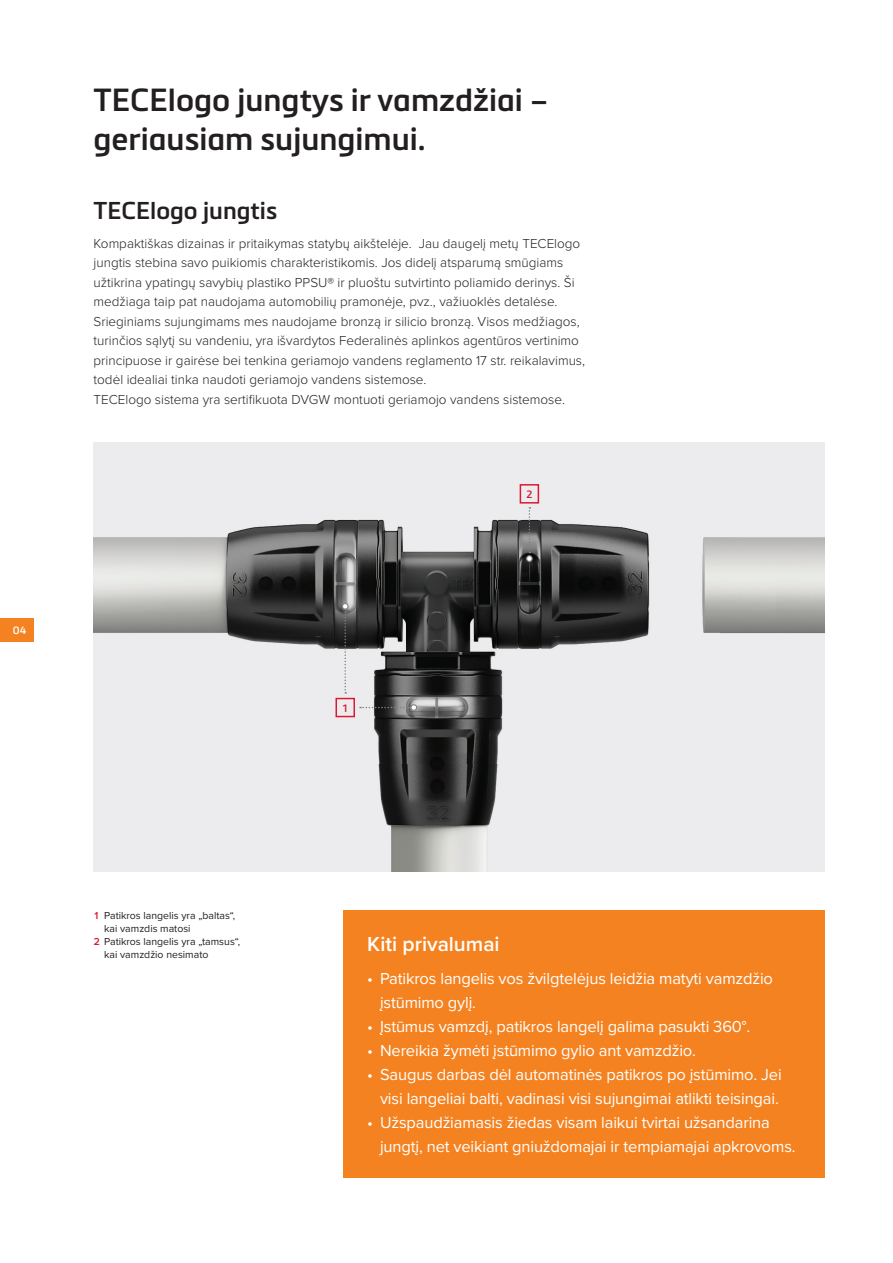
<style>
.page{position:relative;width:893px;height:1263px;background:#fff}
.page>*{position:absolute;margin:0;border:0;box-sizing:border-box;transform-origin:0 0}
.t1{font:600 31.5px/39px "Metronic Pro";color:#231f20}
.t2{font:600 24px "Metronic Pro";color:#231f20}
.t3{font:600 21px "Proxima Nova";color:#fff}
.t4{font:16.5px/24px "Proxima Nova";letter-spacing:-.01em;color:#fff}
.t5{font:300 13.5px/19.5px "Proxima Nova";color:#231f20}
.t6{font:10.5px "Proxima Nova";color:#231f20}
.t7{font:600 10.5px "Metronic Pro";color:#dc1a32}
.t8{font:600 10.5px "Metronic Pro";color:#fff}
.s1{font-weight:600;color:#dc1a32}
</style>
<div class="page">
<div style="left:344px;top:911px;width:481px;height:267px;background:#f58220"></div>
<img style="left:94px;top:443px;width:731px;height:429px">
<div style="left:335px;top:698px;width:20px;height:19px;border:2px solid #dc1a32"></div>
<div style="left:520px;top:484px;width:19px;height:20px;border:2px solid #dc1a32"></div>
<svg style="left:342px;top:603px;width:6px;height:90px"></svg>
<div style="left:342px;top:603px;width:7px;height:7px;border:1px solid #808285;border-radius:50%"></div>
<svg style="left:527px;top:507px;width:5px;height:53px"></svg>
<div style="left:526px;top:555px;width:7px;height:7px;border:1px solid #808285;border-radius:50%"></div>
<svg style="left:360px;top:705px;width:57px;height:5px"></svg>
<div style="left:410px;top:704px;width:7px;height:7px;border:1px solid #808285;border-radius:50%"></div>
<div style="left:0;top:618px;width:34px;height:24px;background:#f58220"></div>
<p class="t8" style="left:13px;top:624px;width:15px">04</p>
<h1 class="t1" style="left:94px;top:80px;width:456px">TECElogo jungtys ir vamzdžiai – geriausiam sujungimui.</h1>
<h2 class="t2" style="left:94px;top:195px;width:185px">TECElogo jungtis</h2>
<p class="t5" style="left:94px;top:233px;width:493px">Kompaktiškas dizainas ir pritaikymas statybų aikštelėje. Jau daugelį metų TECElogo jungtis stebina savo puikiomis charakteristikomis. Jos didelį atsparumą smūgiams užtikrina ypatingų savybių plastiko PPSU® ir pluoštu sutvirtinto poliamido derinys. Ši medžiaga taip pat naudojama automobilių pramonėje, pvz., važiuoklės detalėse.<br>Srieginiams sujungimams mes naudojame bronzą ir silicio bronzą. Visos medžiagos, turinčios sąlytį su vandeniu, yra išvardytos Federalinės aplinkos agentūros vertinimo principuose ir gairėse bei tenkina geriamojo vandens reglamento 17 str. reikalavimus, todėl idealiai tinka naudoti geriamojo vandens sistemose.<br>TECElogo sistema yra sertifikuota DVGW montuoti geriamojo vandens sistemose.</p>
<p class="t7" style="left:342px;top:701px;width:8px">1</p>
<p class="t7" style="left:526px;top:488px;width:8px">2</p>
<p class="t6" style="left:94px;top:908px;width:143px"><span class="s1">1</span> Patikros langelis yra „baltas“,</p>
<p class="t6" style="left:104px;top:921px;width:88px">kai vamzdis matosi</p>
<p class="t6" style="left:94px;top:934px;width:148px"><span class="s1">2</span> Patikros langelis yra „tamsus“,</p>
<p class="t6" style="left:104px;top:946px;width:106px">kai vamzdžio nesimato</p>
<h3 class="t3" style="left:367px;top:928px;width:134px">Kiti privalumai</h3>
<p class="t4" style="left:380px;top:965px;width:394px;text-indent:-13px">• Patikros langelis vos žvilgtelėjus leidžia matyti vamzdžio įstūmimo gylį.</p>
<p class="t4" style="left:367px;top:1013px;width:384px">• Įstūmus vamzdį, patikros langelį galima pasukti 360°.</p>
<p class="t4" style="left:367px;top:1037px;width:330px">• Nereikia žymėti įstūmimo gylio ant vamzdžio.</p>
<p class="t4" style="left:367px;top:1062px;width:416px;text-align:center">• Saugus darbas dėl automatinės patikros po įstūmimo. Jei visi langeliai balti, vadinasi visi sujungimai atlikti teisingai.</p>
<p class="t4" style="left:380px;top:1110px;width:417px;text-indent:-13px">• Užspaudžiamasis žiedas visam laikui tvirtai užsandarina jungtį, net veikiant gniuždomajai ir tempiamajai apkrovoms.</p>
</div>
